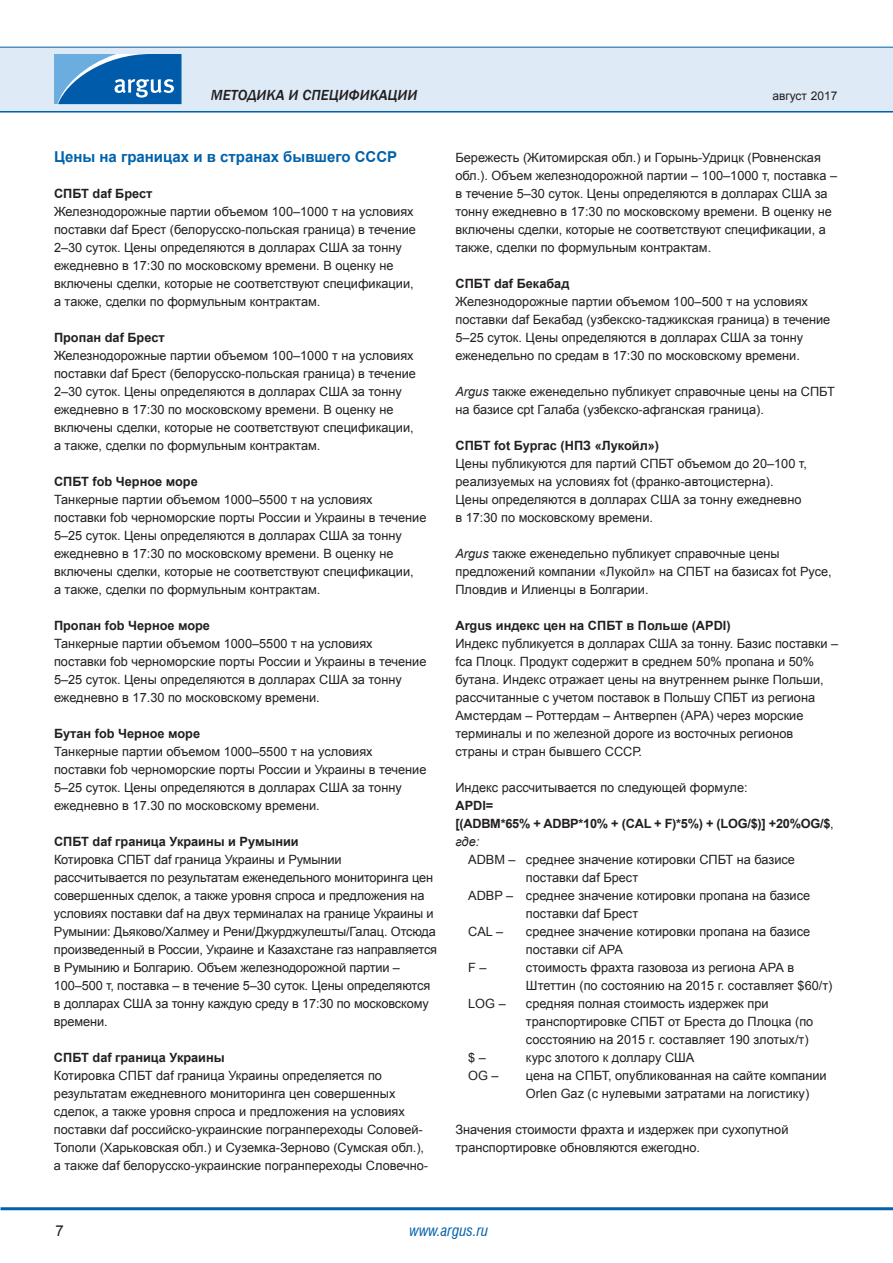
<style>
.page{position:relative;width:893px;height:1263px;background:#fff}
.page>*{position:absolute;margin:0;border:0;box-sizing:border-box;transform-origin:0 0}
.t1{font:700 15px "Arial";color:#0161aa}
.t2{font:italic 500 15px "Franklin Gothic";color:#231f20}
.t3{font:italic condensed 15px "Swiss 721 BT";color:#0161aa}
.t4{font:15px "Arial";color:#231f20}
.t5{font:12.75px/18px "Arial";color:#231f20}
.t6{font:700 12.75px "Arial";color:#231f20}
.t7{font:700 12.75px/18px "Arial";letter-spacing:-.02em;color:#231f20}
.t8{font:12px "Arial";color:#231f20}
.s1{font-style:italic}
.s2{font-weight:400}
.s3{font-weight:400;font-style:italic}
</style>
<div class="page">
<hr style="left:0;top:110px;width:893px;height:3px;background:#0161aa">
<div style="left:0;top:47px;width:893px;height:64px;background:#deebf7"></div>
<hr style="left:0;top:47px;width:893px;height:1px;background:#0161aa">
<hr style="left:1px;top:1207px;width:892px;height:3px;background:#0161aa">
<svg style="left:54px;top:54px;width:128px;height:50px;background:#307dbd"></svg>
<p class="t2" style="left:211px;top:86px;width:208px">Методика и спецификации</p>
<p class="t8" style="left:772px;top:87px;width:67px">август 2017</p>
<p class="t1" style="left:54px;top:147px;width:345px">Цены на границах и в странах бывшего СССР</p>
<p class="t6" style="left:54px;top:185px;width:100px">СПБТ daf Брест</p>
<p class="t5" style="left:54px;top:203px;width:363px">Железнодорожные партии объемом 100–1000 т на условиях поставки daf Брест (белорусско-польская граница) в течение 2–30 суток. Цены определяются в долларах США за тонну ежедневно в 17:30 по московскому времени. В оценку не включены сделки, которые не соответствуют спецификации, а также, сделки по формульным контрактам.</p>
<p class="t6" style="left:54px;top:329px;width:112px">Пропан daf Брест</p>
<p class="t5" style="left:54px;top:347px;width:363px">Железнодорожные партии объемом 100–1000 т на условиях поставки daf Брест (белорусско-польская граница) в течение 2–30 суток. Цены определяются в долларах США за тонну ежедневно в 17:30 по московскому времени. В оценку не включены сделки, которые не соответствуют спецификации, а также, сделки по формульным контрактам.</p>
<p class="t6" style="left:54px;top:473px;width:145px">СПБТ fob Черное море</p>
<p class="t5" style="left:54px;top:491px;width:374px">Танкерные партии объемом 1000–5500 т на условиях поставки fob черноморские порты России и Украины в течение 5–25 суток. Цены определяются в долларах США за тонну ежедневно в 17:30 по московскому времени. В оценку не включены сделки, которые не соответствуют спецификации,<br>а также, сделки по формульным контрактам.</p>
<p class="t6" style="left:54px;top:617px;width:158px">Пропан fob Черное море</p>
<p class="t5" style="left:54px;top:635px;width:374px">Танкерные партии объемом 1000–5500 т на условиях поставки fob черноморские порты России и Украины в течение 5–25 суток. Цены определяются в долларах США за тонну ежедневно в 17.30 по московскому времени.</p>
<p class="t6" style="left:54px;top:725px;width:148px">Бутан fob Черное море</p>
<p class="t5" style="left:54px;top:743px;width:374px">Танкерные партии объемом 1000–5500 т на условиях поставки fob черноморские порты России и Украины в течение 5–25 суток. Цены определяются в долларах США за тонну ежедневно в 17.30 по московскому времени.</p>
<p class="t6" style="left:54px;top:833px;width:246px">СПБТ daf граница Украины и Румынии</p>
<p class="t5" style="left:54px;top:851px;width:385px">Котировка СПБТ daf граница Украины и Румынии рассчитывается по результатам еженедельного мониторинга цен совершенных сделок, а также уровня спроса и предложения на условиях поставки daf на двух терминалах на границе Украины и Румынии: Дьяково/Халмеу и Рени/Джурджулешты/Галац. Отсюда произведенный в России, Украине и Казахстане газ направляется в Румынию и Болгарию. Объем железнодорожной партии – 100–500 т, поставка – в течение 5–30 суток. Цены определяются в долларах США за тонну каждую среду в 17:30 по московскому времени.</p>
<p class="t6" style="left:54px;top:1049px;width:172px">СПБТ daf граница Украины</p>
<p class="t5" style="left:54px;top:1067px;width:376px">Котировка СПБТ daf граница Украины определяется по результатам ежедневного мониторинга цен совершенных сделок, а также уровня спроса и предложения на условиях поставки daf российско-украинские погранпереходы Соловей-Тополи (Харьковская обл.) и Суземка-Зерново (Сумская обл.), а также daf белорусско-украинские погранпереходы Словечно-</p>
<p class="t5" style="left:455px;top:149px;width:383px">Бережесть (Житомирская обл.) и Горынь-Удрицк (Ровненская обл.). Объем железнодорожной партии – 100–1000 т, поставка – в течение 5–30 суток. Цены определяются в долларах США за тонну ежедневно в 17:30 по московскому времени. В оценку не включены сделки, которые не соответствуют спецификации, а также, сделки по формульным контрактам.</p>
<p class="t6" style="left:455px;top:275px;width:116px">СПБТ daf Бекабад</p>
<p class="t5" style="left:455px;top:293px;width:376px">Железнодорожные партии объемом 100–500 т на условиях поставки daf Бекабад (узбекско-таджикская граница) в течение 5–25 суток. Цены определяются в долларах США за тонну еженедельно по средам в 17:30 по московскому времени.</p>
<p class="t5" style="left:455px;top:383px;width:381px"><span class="s1">Argus</span> также еженедельно публикует справочные цены на СПБТ на базисе cpt Галаба (узбекско-афганская граница).</p>
<p class="t6" style="left:455px;top:437px;width:205px">СПБТ fot Бургас (НПЗ «Лукойл»)</p>
<p class="t5" style="left:455px;top:455px;width:353px">Цены публикуются для партий СПБТ объемом до 20–100 т, реализуемых на условиях fot (франко-автоцистерна).<br>Цены определяются в долларах США за тонну ежедневно в 17:30 по московскому времени.</p>
<p class="t5" style="left:455px;top:545px;width:378px"><span class="s1">Argus</span> также еженедельно публикует справочные цены предложений компании «Лукойл» на СПБТ на базисах fot Русе,<br>Пловдив и Илиенцы в Болгарии.</p>
<p class="t6" style="left:455px;top:617px;width:277px">Argus индекс цен на СПБТ в Польше (APDI)</p>
<p class="t5" style="left:455px;top:635px;width:384px">Индекс публикуется в долларах США за тонну. Базис поставки – fca Плоцк. Продукт содержит в среднем 50% пропана и 50% бутана. Индекс отражает цены на внутреннем рынке Польши, рассчитанные с учетом поставок в Польшу СПБТ из региона Амстердам – Роттердам – Антверпен (АРА) через морские терминалы и по железной дороге из восточных регионов страны и стран бывшего СССР.</p>
<p class="t5" style="left:455px;top:779px;width:294px">Индекс рассчитывается по следующей формуле:</p>
<p class="t7" style="left:455px;top:797px;width:380px">APDI=<br>[(ADBM*65% + ADBP*10% + (CAL + F)*5%) + (LOG/$)] +20%OG/$<span class="s2">, </span><span class="s3">где:</span></p>
<p class="t5" style="left:468px;top:851px;width:328px">ADBM – среднее значение котировки СПБТ на базисе</p>
<p class="t5" style="left:526px;top:869px;width:114px">поставки daf Брест</p>
<p class="t5" style="left:468px;top:887px;width:343px">ADBP – среднее значение котировки пропана на базисе</p>
<p class="t5" style="left:526px;top:905px;width:114px">поставки daf Брест</p>
<p class="t5" style="left:468px;top:923px;width:36px">CAL –</p>
<p class="t5" style="left:526px;top:923px;width:286px">среднее значение котировки пропана на базисе поставки cif АРА</p>
<p class="t5" style="left:468px;top:959px;width:20px">F –</p>
<p class="t5" style="left:526px;top:959px;width:308px">стоимость фрахта газовоза из региона АРА в<br>Штеттин (по состоянию на 2015 г. составляет $60/т)</p>
<p class="t5" style="left:468px;top:995px;width:39px">LOG –</p>
<p class="t5" style="left:526px;top:995px;width:289px">средняя полная стоимость издержек при транспортировке СПБТ от Бреста до Плоцка (по сосстоянию на 2015 г. составляет 190 злотых/т)</p>
<p class="t5" style="left:468px;top:1049px;width:19px">$ –</p>
<p class="t5" style="left:526px;top:1049px;width:170px">курс злотого к доллару США</p>
<p class="t5" style="left:468px;top:1067px;width:32px">OG –</p>
<p class="t5" style="left:526px;top:1067px;width:302px">цена на СПБТ, опубликованная на сайте компании<br>Orlen Gaz (с нулевыми затратами на логистику)</p>
<p class="t5" style="left:455px;top:1121px;width:334px">Значения стоимости фрахта и издержек при сухопутной транспортировке обновляются ежегодно.</p>
<p class="t4" style="left:55px;top:1220px;width:10px">7</p>
<p class="t3" style="left:410px;top:1221px;width:80px">www.argus.ru</p>
</div>
